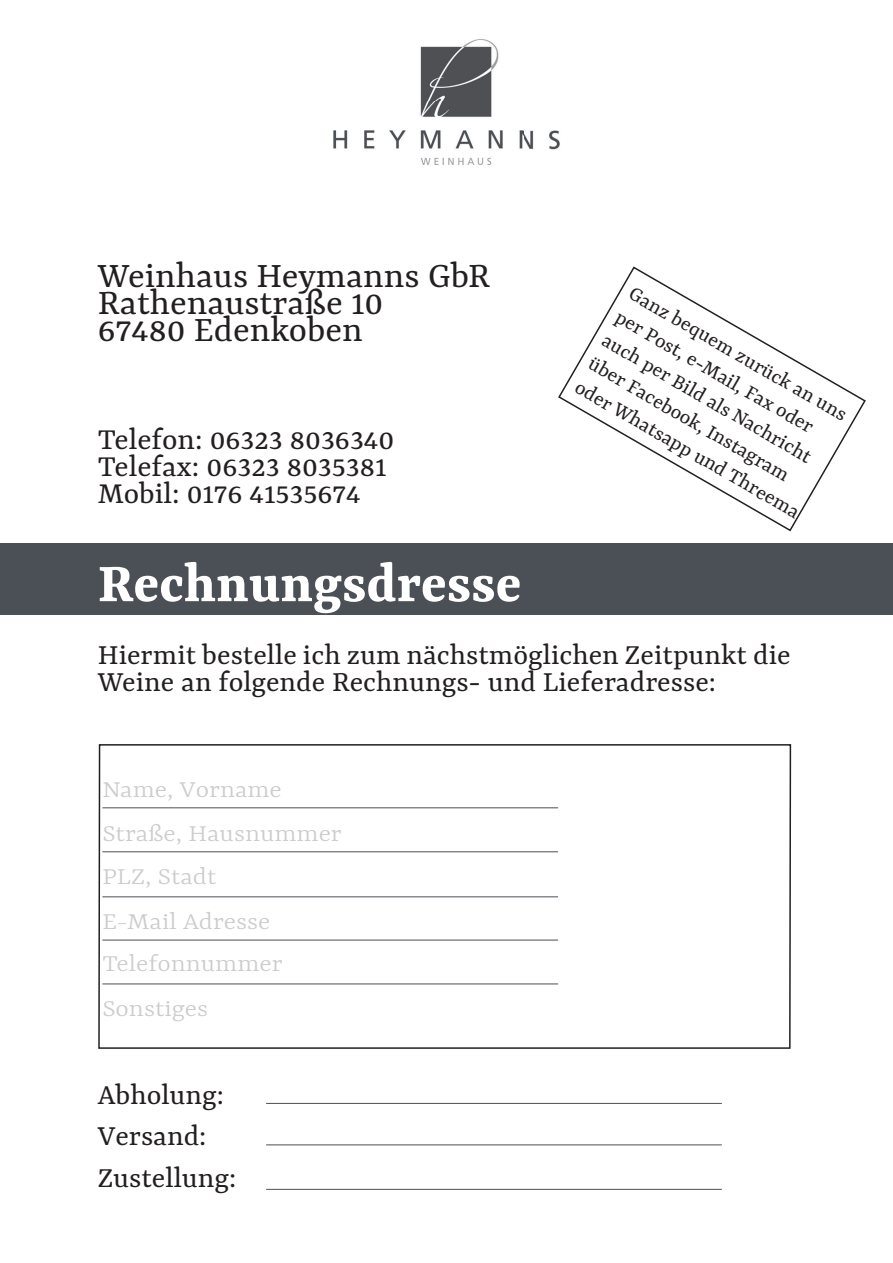
<style>
.page{position:relative;width:893px;height:1263px;background:#fff}
.page>*{position:absolute;margin:0;border:0;box-sizing:border-box;transform-origin:0 0}
.t1{font:700 60px "Yrsa";color:#fff}
.t2{font:39px "Yrsa";color:#231f20}
.t3{font:33px/27px "Yrsa";color:#231f20}
.t4{font:31.5px/41.4px "Yrsa";color:#231f20}
.t5{font:300 26.1px/44px "Yrsa";color:#cccbcd;scale:1.1 1}
.t6{font:22.8px/27px "Yrsa";color:#231f20}
</style>
<div class="page">
<div style="left:0;top:544px;width:893px;height:71px;background:#4b4f56"></div>
<svg style="left:98px;top:744px;width:694px;height:305px"></svg>
<hr style="left:102px;top:807px;width:456px;height:1px;background:#4b4f56">
<hr style="left:102px;top:851px;width:456px;height:1px;background:#4b4f56">
<div style="left:104px;top:782px;width:177px;height:18px;background:#fff"></div>
<div style="left:104px;top:823px;width:237px;height:21px;background:#fff"></div>
<div style="left:104px;top:867px;width:112px;height:21px;background:#fff"></div>
<div style="left:103px;top:954px;width:179px;height:17px;background:#fff"></div>
<div style="left:104px;top:912px;width:165px;height:17px;background:#fff"></div>
<hr style="left:102px;top:940px;width:456px;height:1px;background:#4b4f56">
<div style="left:104px;top:1001px;width:103px;height:20px;background:#fff"></div>
<hr style="left:102px;top:896px;width:456px;height:1px;background:#4b4f56">
<hr style="left:102px;top:983px;width:456px;height:1px;background:#4b4f56">
<img style="left:333px;top:39px;width:227px;height:126px">
<hr style="left:266px;top:1189px;width:456px;height:1px;background:#4b4f56">
<hr style="left:266px;top:1144px;width:456px;height:1px;background:#4b4f56">
<hr style="left:266px;top:1103px;width:456px;height:1px;background:#4b4f56">
<svg style="left:558px;top:266px;width:308px;height:266px"></svg>
<p class="t2" style="left:98px;top:254px;width:394px">Weinhaus Heymanns GbR</p>
<p class="t2" style="left:98px;top:281px;width:287px">Rathenaustraße 10</p>
<p class="t2" style="left:98px;top:308px;width:266px">67480 Edenkoben</p>
<p class="t3" style="left:98px;top:425px;width:298px">Telefon: 06323 8036340<br>Telefax: 06323 8035381<br>Mobil: 0176 41535674</p>
<h1 class="t1" style="left:98px;top:550px;width:425px">Rechnungsdresse</h1>
<p class="t6" style="left:638px;top:280px;width:257px;rotate:30deg">Ganz bequem zurück an uns per Post, e-Mail, Fax oder auch per Bild als Nachricht über Facebook, Instagram oder Whatsapp und Threema</p>
<p class="t4" style="left:98px;top:640px;width:694px;line-height:27px">Hiermit bestelle ich zum nächstmöglichen Zeitpunkt die<br>Weine an folgende Rechnungs- und Lieferadresse:</p>
<p class="t5" style="left:102px;top:767px;width:219px">Name, Vorname<br>Straße, Hausnummer<br>PLZ, Stadt</p>
<p class="t5" style="left:102px;top:899px;width:154px">E-Mail Adresse</p>
<p class="t5" style="left:102px;top:941px;width:166px">Telefonnummer</p>
<p class="t5" style="left:102px;top:986px;width:98px">Sonstiges</p>
<p class="t4" style="left:98px;top:1073px;width:140px">Abholung:<br>Versand:<br>Zustellung:</p>
</div>
